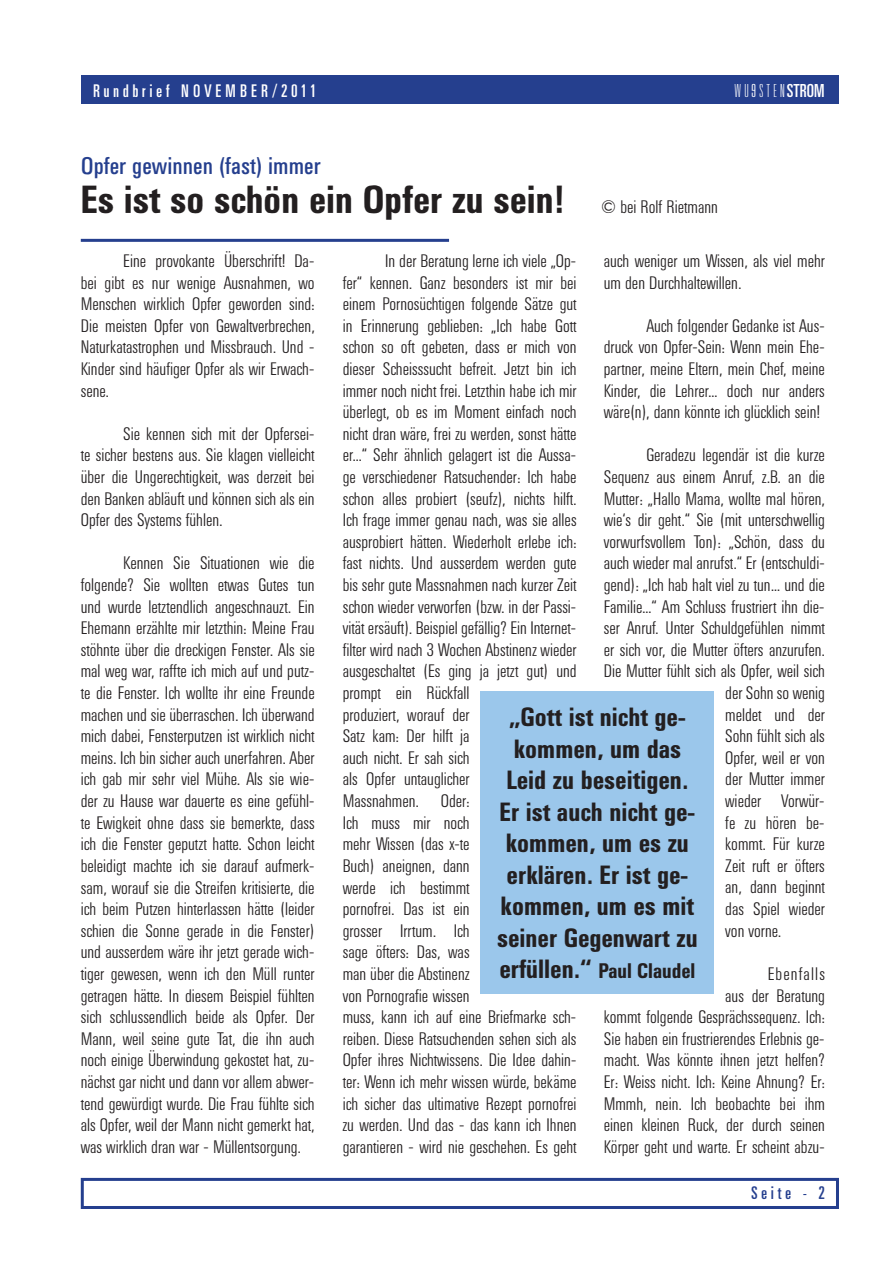
<style>
.page{position:relative;width:893px;height:1263px;background:#fff}
.page>*{position:absolute;margin:0;border:0;box-sizing:border-box;transform-origin:0 0}
.t1{font:700 39px "Univers Condensed BQ";color:#231f20}
.t2{font:700 26.25px/31.5px "Univers Condensed BQ";color:#231f20;text-align:center}
.t3{font:24px "Univers Condensed BQ";color:#253f8e}
.t4{font:700 21px "Univers Condensed BQ";color:#231f20}
.t5{font:300 18px/21.6px "Univers Condensed BQ";color:#231f20;text-align:justify}
.t6{font:18px "Univers Ultra Condensed BQ";letter-spacing:.22em;color:#fff}
.t7{font:100 ultra-condensed 18px "Univers";letter-spacing:.2em;color:#fff}
.t8{font:18px "Univers Ultra Condensed BQ";letter-spacing:.22em;color:#253f8e}
.s1{font-weight:400}
.s2{font-size:26.25px}
</style>
<div class="page">
<div style="left:81px;top:76px;width:757px;height:28px;background:#253f8e"></div>
<div style="left:81px;top:1178px;width:758px;height:31px;border:3px solid #253f8e"></div>
<div style="left:480px;top:692px;width:234px;height:302px;background:#9bc7eb"></div>
<hr style="left:81px;top:239px;width:368px;height:3px;background:#253f8e">
<p class="t6" style="left:94px;top:81px;width:224px">Rundbrief NOVEMBER/2011</p>
<h3 class="t3" style="left:81px;top:152px;width:242px">Opfer gewinnen (fast) immer</h3>
<h1 class="t1" style="left:81px;top:177px;width:485px">Es ist so schön ein Opfer zu sein!</h1>
<p class="t7" style="left:735px;top:81px;width:91px">WU STEN<span class="s1">STROM</span></p>
<p class="t5" style="left:601px;top:197px;width:118px">© bei Rolf Rietmann</p>
<p class="t5" style="left:81px;top:251px;width:235px;text-indent:43px">Eine provokante Überschrift! Da&shy;bei gibt es nur wenige Ausnahmen, wo Menschen wirklich Opfer geworden sind:<br>Die meisten Opfer von Gewaltverbrechen, Naturkatastrophen und Missbrauch. Und - Kinder sind häufiger Opfer als wir Erwach&shy;sene.</p>
<p class="t5" style="left:81px;top:423px;width:235px;text-indent:43px">Sie kennen sich mit der Opfersei&shy;te sicher bestens aus. Sie klagen vielleicht über die Ungerechtigkeit, was derzeit bei den Banken abläuft und können sich als ein Opfer des Systems fühlen.</p>
<p class="t5" style="left:81px;top:553px;width:235px;text-indent:43px">Kennen Sie Situationen wie die folgende? Sie wollten etwas Gutes tun und wurde letztendlich angeschnauzt. Ein Ehemann erzählte mir letzthin: Meine Frau stöhnte über die dreckigen Fenster. Als sie mal weg war, raffte ich mich auf und putz&shy;te die Fenster. Ich wollte ihr eine Freunde machen und sie überraschen. Ich überwand mich dabei, Fensterputzen ist wirklich nicht meins. Ich bin sicher auch unerfahren. Aber ich gab mir sehr viel Mühe. Als sie wie&shy;der zu Hause war dauerte es eine gefühl&shy;te Ewigkeit ohne dass sie bemerkte, dass ich die Fenster geputzt hatte. Schon leicht beleidigt machte ich sie darauf aufmerk&shy;sam, worauf sie die Streifen kritisierte, die ich beim Putzen hinterlassen hätte (leider schien die Sonne gerade in die Fenster) und ausserdem wäre ihr jetzt gerade wich&shy;tiger gewesen, wenn ich den Müll runter getragen hätte. In diesem Beispiel fühlten sich schlussendlich beide als Opfer. Der Mann, weil seine gute Tat, die ihn auch noch einige Überwindung gekostet hat, zu&shy;nächst gar nicht und dann vor allem abwer&shy;tend gewürdigt wurde. Die Frau fühlte sich als Opfer, weil der Mann nicht gemerkt hat, was wirklich dran war - Müllentsorgung.</p>
<p class="t5" style="left:343px;top:251px;width:235px;text-align:left;text-indent:43px">In der Beratung lerne ich viele „Op&shy;fer“ kennen. Ganz besonders ist mir bei einem Pornosüchtigen folgende Sätze gut in Erinnerung geblieben: „Ich habe Gott schon so oft gebeten, dass er mich von dieser Scheisssucht befreit. Jetzt bin ich immer noch nicht frei. Letzthin habe ich mir überlegt, ob es im Moment einfach noch nicht dran wäre, frei zu werden, sonst hätte er...“ Sehr ähnlich gelagert ist die Aussa&shy;ge verschiedener Ratsuchender: Ich habe schon alles probiert (seufz), nichts hilft.<br>Ich frage immer genau nach, was sie alles ausprobiert hätten. Wiederholt erlebe ich: fast nichts. Und ausserdem werden gute bis sehr gute Massnahmen nach kurzer Zeit schon wieder verworfen (bzw. in der Passi&shy;vität ersäuft). Beispiel gefällig? Ein Internet&shy;filter wird nach 3 Wochen Abstinenz wieder ausgeschaltet (Es ging ja jetzt gut) und prompt ein Rückfall<br>produziert, worauf der<br>Satz kam: Der hilft ja<br>auch nicht. Er sah sich<br>als Opfer untauglicher<br>Massnahmen. Oder:<br>Ich muss mir noch<br>mehr Wissen (das x-te<br>Buch) aneignen, dann<br>werde ich bestimmt<br>pornofrei. Das ist ein<br>grosser Irrtum. Ich<br>sage öfters: Das, was<br>man über die Abstinenz<br>von Pornografie wissen<br>muss, kann ich auf eine Briefmarke sch&shy;reiben. Diese Ratsuchenden sehen sich als Opfer ihres Nichtwissens. Die Idee dahin&shy;ter: Wenn ich mehr wissen würde, bekäme ich sicher das ultimative Rezept pornofrei zu werden. Und das - das kann ich Ihnen garantieren - wird nie geschehen. Es geht</p>
<p class="t5" style="left:604px;top:251px;width:223px">auch weniger um Wissen, als viel mehr um den Durchhaltewillen.</p>
<p class="t5" style="left:604px;top:315px;width:223px;text-indent:43px">Auch folgender Gedanke ist Aus&shy;druck von Opfer-Sein: Wenn mein Ehe&shy;partner, meine Eltern, mein Chef, meine Kinder, die Lehrer... doch nur anders wäre(n), dann könnte ich glücklich sein!</p>
<p class="t5" style="left:646px;top:445px;width:180px">Geradezu legendär ist die kurze</p>
<p class="t5" style="left:604px;top:467px;width:223px">Sequenz aus einem Anruf, z.B. an die</p>
<p class="t5" style="left:604px;top:488px;width:223px">Mutter: „Hallo Mama, wollte mal hören,</p>
<p class="t5" style="left:604px;top:510px;width:223px">wie‘s dir geht.“ Sie (mit unterschwellig</p>
<p class="t5" style="left:604px;top:531px;width:223px">vorwurfsvollem Ton): „Schön, dass du</p>
<p class="t5" style="left:604px;top:553px;width:223px">auch wieder mal anrufst.“ Er (entschuldi-</p>
<p class="t5" style="left:604px;top:575px;width:223px">gend): „Ich hab halt viel zu tun... und die</p>
<p class="t5" style="left:604px;top:596px;width:223px">Familie...“ Am Schluss frustriert ihn die-</p>
<p class="t5" style="left:604px;top:618px;width:223px">ser Anruf. Unter Schuldgefühlen nimmt</p>
<p class="t5" style="left:604px;top:639px;width:223px">er sich vor, die Mutter öfters anzurufen.</p>
<p class="t5" style="left:604px;top:661px;width:223px">Die Mutter fühlt sich als Opfer, weil sich</p>
<p class="t5" style="left:725px;top:683px;width:101px">der Sohn so wenig</p>
<p class="t5" style="left:725px;top:704px;width:101px">meldet und der</p>
<p class="t5" style="left:725px;top:726px;width:101px">Sohn fühlt sich als</p>
<p class="t5" style="left:725px;top:747px;width:101px">Opfer, weil er von</p>
<p class="t5" style="left:725px;top:769px;width:101px">der Mutter immer</p>
<p class="t5" style="left:725px;top:791px;width:101px">wieder Vorwür-</p>
<p class="t5" style="left:725px;top:812px;width:101px">fe zu hören be-</p>
<p class="t5" style="left:725px;top:834px;width:101px">kommt. Für kurze</p>
<p class="t5" style="left:725px;top:855px;width:101px">Zeit ruft er öfters</p>
<p class="t5" style="left:725px;top:877px;width:101px">an, dann beginnt</p>
<p class="t5" style="left:725px;top:899px;width:101px">das Spiel wieder</p>
<p class="t5" style="left:725px;top:920px;width:57px">von vorne.</p>
<p class="t5" style="left:604px;top:963px;width:223px;text-align:right">Ebenfalls<br>aus der Beratung<br>kommt folgende Gesprächssequenz. Ich:<br>Sie haben ein frustrierendes Erlebnis ge&shy;macht. Was könnte ihnen jetzt helfen?<br>Er: Weiss nicht. Ich: Keine Ahnung? Er:<br>Mmmh, nein. Ich beobachte bei ihm einen kleinen Ruck, der durch seinen<br>Körper geht und warte. Er scheint abzu-</p>
<h2 class="t2" style="left:497px;top:702px;width:202px">„Gott ist nicht ge&shy;kommen, um das<br>Leid zu beseitigen.<br>Er ist auch nicht ge&shy;kommen, um es zu erklären. Er ist ge&shy;kommen, um es mit seiner Gegenwart zu</h2>
<p class="t4" style="left:499px;top:959px;width:198px"><span class="s2">erfüllen.“</span> Paul Claudel</p>
<p class="t8" style="left:752px;top:1183px;width:75px">Seite - 2</p>
</div>
